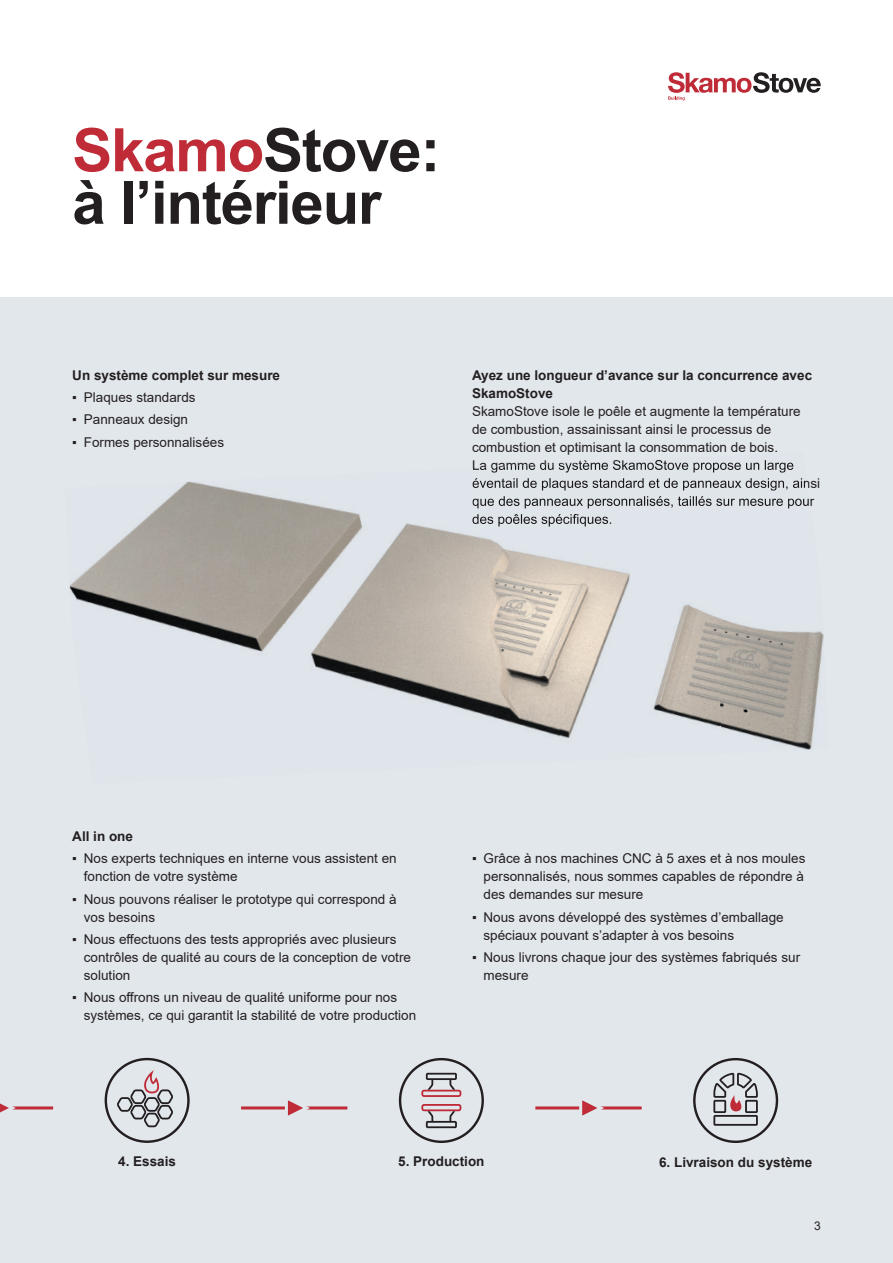
<style>
.page{position:relative;width:893px;height:1263px;background:#fff}
.page>*{position:absolute;margin:0;border:0;box-sizing:border-box;transform-origin:0 0}
.t1{font:700 60px/52.5px "Arial";letter-spacing:-.02em;color:#231f20}
.t2{font:13.5px/18px "Arial";color:#231f20}
.t3{font:700 13.5px/18px "Arial";color:#231f20}
.t4{font:12px "Arial";color:#231f20}
.s1{color:#bf2b37}
</style>
<div class="page">
<div style="left:0;top:298px;width:893px;height:965px;background:#e2e7ec"></div>
<svg style="left:399px;top:1058px;width:85px;height:85px"></svg>
<svg style="left:693px;top:1058px;width:85px;height:85px"></svg>
<svg style="left:105px;top:1058px;width:85px;height:85px"></svg>
<hr style="left:0;top:1106px;width:53px;height:3px;background:#bf2b37">
<svg style="left:0;top:1103px;width:16px;height:10px"></svg>
<hr style="left:241px;top:1106px;width:106px;height:3px;background:#bf2b37">
<svg style="left:283px;top:1100px;width:28px;height:16px"></svg>
<hr style="left:535px;top:1106px;width:107px;height:3px;background:#bf2b37">
<svg style="left:578px;top:1100px;width:27px;height:16px"></svg>
<img style="left:69px;top:482px;width:210px;height:170px">
<img style="left:279px;top:498px;width:215px;height:164px">
<img style="left:494px;top:508px;width:214px;height:154px">
<img style="left:708px;top:508px;width:116px;height:242px">
<img style="left:313px;top:662px;width:243px;height:74px">
<img style="left:556px;top:655px;width:166px;height:95px">
<img style="left:473px;top:460px;width:321px;height:13px">
<img style="left:472px;top:478px;width:335px;height:13px">
<img style="left:472px;top:496px;width:339px;height:12px">
<img style="left:472px;top:514px;width:140px;height:12px">
<svg style="left:668px;top:72px;width:153px;height:28px"></svg>
<h1 class="t1" style="left:72px;top:125px;width:370px"><span class="s1">Skamo</span>Stove: à l’intérieur</h1>
<p class="t3" style="left:72px;top:366px;width:209px">Un système complet sur mesure</p>
<p class="t2" style="left:72px;top:388px;width:125px">▪ Plaques standards</p>
<p class="t2" style="left:72px;top:410px;width:117px">▪ Panneaux design</p>
<p class="t2" style="left:72px;top:433px;width:153px">▪ Formes personnalisées</p>
<p class="t3" style="left:472px;top:366px;width:342px">Ayez une longueur d’avance sur la concurrence avec<br>SkamoStove</p>
<p class="t2" style="left:472px;top:402px;width:330px">SkamoStove isole le poêle et augmente la température de combustion, assainissant ainsi le processus de combustion et optimisant la consommation de bois.</p>
<p class="t3" style="left:72px;top:827px;width:62px">All in one</p>
<p class="t2" style="left:84px;top:850px;width:314px;text-indent:-12px">▪ Nos experts techniques en interne vous assistent en fonction de votre système</p>
<p class="t2" style="left:84px;top:890px;width:314px;text-indent:-12px">▪ Nous pouvons réaliser le prototype qui correspond à vos besoins</p>
<p class="t2" style="left:84px;top:930px;width:329px;text-indent:-12px">▪ Nous effectuons des tests appropriés avec plusieurs contrôles de qualité au cours de la conception de votre solution</p>
<p class="t2" style="left:84px;top:988px;width:334px;text-indent:-12px">▪ Nous offrons un niveau de qualité uniforme pour nos systèmes, ce qui garantit la stabilité de votre production</p>
<p class="t2" style="left:483px;top:849px;width:323px;text-align:justify;text-indent:-12px">▪ Grâce à nos machines CNC à 5 axes et à nos moules personnalisés, nous sommes capables de répondre à des demandes sur mesure</p>
<p class="t2" style="left:483px;top:908px;width:302px;text-indent:-12px">▪ Nous avons développé des systèmes d’emballage spéciaux pouvant s’adapter à vos besoins</p>
<p class="t2" style="left:483px;top:948px;width:318px;text-indent:-12px">▪ Nous livrons chaque jour des systèmes fabriqués sur mesure</p>
<p class="t3" style="left:118px;top:1153px;width:59px">4. Essais</p>
<p class="t3" style="left:398px;top:1153px;width:88px">5. Production</p>
<p class="t3" style="left:659px;top:1153px;width:155px">6. Livraison du système</p>
<p class="t4" style="left:814px;top:1217px;width:8px">3</p>
</div>
